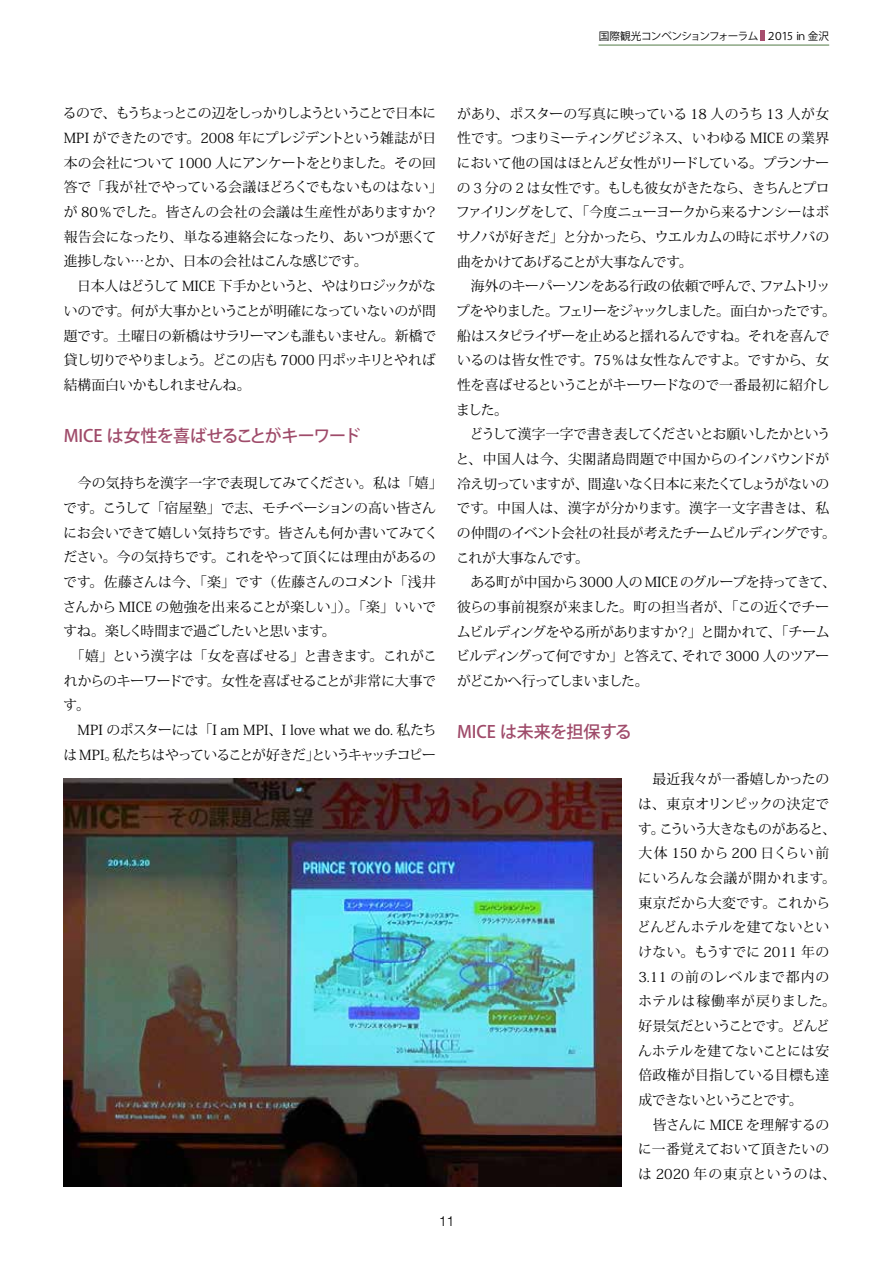
<style>
.page{position:relative;width:893px;height:1263px;background:#fff}
.page>*{position:absolute;margin:0;border:0;box-sizing:border-box;transform-origin:0 0}
.t1{font:500 16.95px "Koz Go Pro";letter-spacing:-.03em;color:#9f4b6a}
.t2{font:500 16.95px "Koz Go Pro";letter-spacing:-.01em;color:#9f4b6a}
.t3{font:13.8px "Koz Min Pro";letter-spacing:-.03em;color:#000}
.t4{font:13.8px/24.6px "Koz Min Pro";color:#000}
.t5{font:13.8px "Koz Min Pro";letter-spacing:-.01em;color:#000}
.t6{font:13.8px "Koz Min Pro";letter-spacing:-.005em;color:#000}
.t7{font:13.8px/24.6px "Koz Min Pro";letter-spacing:-.07em;color:#000}
.t8{font:13.8px "Koz Min Pro";letter-spacing:-.105em;color:#000}
.t9{font:13.8px "Koz Min Pro";letter-spacing:-.085em;color:#000}
.t10{font:13.8px "Koz Min Pro";letter-spacing:-.095em;color:#000}
.t11{font:13.8px "Koz Min Pro";letter-spacing:-.06em;color:#000}
.t12{font:13.8px "Koz Min Pro";letter-spacing:-.08em;color:#000}
.t13{font:13.8px "Koz Min Pro";letter-spacing:-.05em;color:#000}
.t14{font:13.8px "Koz Min Pro";letter-spacing:.01em;color:#000}
.t15{font:13.8px "Koz Min Pro";letter-spacing:.02em;color:#000}
.t16{font:13.8px "Koz Min Pro";letter-spacing:.025em;color:#000}
.t17{font:13.8px "Koz Min Pro";letter-spacing:.03em;color:#000}
.t18{font:13.8px/24.6px "Koz Min Pro";letter-spacing:-.065em;color:#000}
.t19{font:13.8px "Koz Min Pro";letter-spacing:-.09em;color:#000}
.t20{font:300 13.8px "Helvetica";color:#000}
.t21{font:10.65px "Koz Go Pro";letter-spacing:-.07em;color:#000}
.t22{font:10.65px "Koz Go Pro";letter-spacing:-.29em;color:#000}
</style>
<div class="page">
<hr style="left:598px;top:45px;width:231px;height:1px;background:#5d8352">
<hr style="left:760px;top:31px;width:4px;height:10px;background:#a74e6e">
<img style="left:64px;top:779px;width:557px;height:407px">
<p class="t21" style="left:599px;top:29px;width:161px">国際観光コンベンションフォーラム</p>
<p class="t22" style="left:766px;top:29px;width:65px">２０１5 ｉｎ金沢</p>
<p class="t8" style="left:63px;top:104px;width:375px">るので、もうちょっとこの辺をしっかりしようということで日本に</p>
<p class="t5" style="left:64px;top:128px;width:374px">MPI ができたのです。2008 年にプレジデントという雑誌が日</p>
<p class="t3" style="left:64px;top:153px;width:374px">本の会社について 1000 人にアンケートをとりました。その回</p>
<p class="t5" style="left:64px;top:178px;width:380px">答で「我が社でやっている会議ほどろくでもないものはない「</p>
<p class="t3" style="left:424px;top:202px;width:15px">?</p>
<p class="t15" style="left:64px;top:202px;width:364px">が 80％でした。皆さんの会社の会議は生産性がありますか</p>
<p class="t3" style="left:64px;top:227px;width:374px">報告会になったり、単なる連絡会になったり、あいつが悪くて</p>
<p class="t3" style="left:64px;top:252px;width:305px">進捗しない…とか、日本の会社はこんな感じです。</p>
<p class="t9" style="left:64px;top:276px;width:374px">　日本人はどうして MICE 下手かというと、やはりロジックがな</p>
<p class="t4" style="left:64px;top:298px;width:374px">いのです。何が大事かということが明確になっていないのが問</p>
<p class="t3" style="left:64px;top:326px;width:374px">題です。土曜日の新橋はサラリーマンも誰もいません。新橋で</p>
<p class="t3" style="left:199px;top:350px;width:238px">。どこの店も 7000 円ポッキリとやれば</p>
<p class="t18" style="left:64px;top:347px;width:188px">貸し切りでやりましょう<br>結構面白いかもしれませんね。</p>
<p class="t1" style="left:64px;top:425px;width:298px">MICE は女性を喜ばせることがキーワード</p>
<p class="t3" style="left:64px;top:474px;width:380px">　今の気持ちを漢字一字で表現してみてください。私は「嬉「</p>
<p class="t6" style="left:63px;top:498px;width:374px">です。こうして「宿屋塾」で志、モチベーションの高い皆さん</p>
<p class="t3" style="left:64px;top:523px;width:376px">にお会いできて嬉しい気持ちです。皆さんも何か書いてみてく</p>
<p class="t3" style="left:63px;top:548px;width:374px">ださい。今の気持ちです。これをやって頂くには理由があるの</p>
<p class="t5" style="left:63px;top:572px;width:374px">です。佐藤さんは今、「楽」です（佐藤さんのコメント「浅井</p>
<p class="t4" style="left:63px;top:594px;width:375px">さんから MICE の勉強を出来ることが楽しい」）。「楽」いいで</p>
<p class="t7" style="left:64px;top:619px;width:274px">すね。楽しく時間まで過ごしたいと思います。</p>
<p class="t3" style="left:64px;top:646px;width:375px">　「嬉」という漢字は「女を喜ばせる」と書きます。これがこ</p>
<p class="t3" style="left:64px;top:671px;width:374px">れからのキーワードです。女性を喜ばせることが非常に大事で</p>
<p class="t3" style="left:64px;top:696px;width:28px">す。</p>
<p class="t4" style="left:64px;top:717px;width:374px">　MPI のポスターには「I am MPI、I love what we do. 私たち</p>
<p class="t7" style="left:112px;top:742px;width:325px">私たちはやっていることが好きだというキャッチコピー</p>
<p class="t3" style="left:64px;top:745px;width:56px">はMPI。</p>
<p class="t3" style="left:306px;top:745px;width:15px">」</p>
<p class="t6" style="left:457px;top:104px;width:374px">があり、ポスターの写真に映っている 18 人のうち 13 人が女</p>
<p class="t3" style="left:457px;top:128px;width:374px">性です。つまりミーティングビジネス、いわゆる MICE の業界</p>
<p class="t3" style="left:457px;top:153px;width:374px">において他の国はほとんど女性がリードしている。プランナー</p>
<p class="t3" style="left:457px;top:178px;width:374px">の３分の２は女性です。もしも彼女がきたなら、きちんとプロ</p>
<p class="t11" style="left:456px;top:202px;width:375px">ファイリングをして、「今度ニューヨークから来るナンシーはボ</p>
<p class="t3" style="left:457px;top:227px;width:374px">サノバが好きだ」と分かったら、ウエルカムの時にボサノバの</p>
<p class="t3" style="left:457px;top:252px;width:237px">曲をかけてあげることが大事なんです。</p>
<p class="t3" style="left:759px;top:276px;width:72px">ファムトリッ</p>
<p class="t3" style="left:457px;top:276px;width:309px">　海外のキーパーソンをある行政の依頼で呼んで、</p>
<p class="t10" style="left:456px;top:301px;width:381px">プをやりました。フェリーをジャックしました。面白かったです。</p>
<p class="t3" style="left:457px;top:326px;width:374px">船はスタピライザーを止めると揺れるんですね。それを喜んで</p>
<p class="t6" style="left:457px;top:350px;width:374px">いるのは皆女性です。75％は女性なんですよ。ですから、女</p>
<p class="t3" style="left:457px;top:375px;width:374px">性を喜ばせるということがキーワードなので一番最初に紹介し</p>
<p class="t3" style="left:456px;top:400px;width:53px">ました。</p>
<p class="t12" style="left:457px;top:424px;width:375px">　どうして漢字一字で書き表してくださいとお願いしたかという</p>
<p class="t16" style="left:456px;top:449px;width:375px">と、中国人は今、尖閣諸島問題で中国からのインバウンドが</p>
<p class="t13" style="left:457px;top:474px;width:374px">冷え切っていますが、間違いなく日本に来たくてしょうがないの</p>
<p class="t17" style="left:457px;top:498px;width:374px">です。中国人は、漢字が分かります。漢字一文字書きは、私</p>
<p class="t3" style="left:457px;top:523px;width:380px">の仲間のイベント会社の社長が考えたチームビルディングです。</p>
<p class="t3" style="left:456px;top:548px;width:134px">これが大事なんです。</p>
<p class="t5" style="left:457px;top:572px;width:380px">　ある町が中国から3000 人の MICE のグループを持ってきて、</p>
<p class="t14" style="left:457px;top:597px;width:374px">彼らの事前視察が来ました。町の担当者が、「この近くでチー</p>
<p class="t3" style="left:676px;top:622px;width:155px">？」と聞かれて、「チーム</p>
<p class="t3" style="left:457px;top:622px;width:223px">ムビルディングをやる所がありますか</p>
<p class="t7" style="left:456px;top:643px;width:232px">ビルディングって何ですか」と答えて、がどこかへ行ってしまいました。</p>
<p class="t2" style="left:457px;top:721px;width:176px">MICE は未来を担保する</p>
<p class="t3" style="left:638px;top:769px;width:192px">　最近我々が一番嬉しかったの</p>
<p class="t3" style="left:638px;top:794px;width:193px">は、東京オリンピックの決定で</p>
<p class="t19" style="left:659px;top:819px;width:178px">こういう大きなものがあると、</p>
<p class="t3" style="left:682px;top:646px;width:149px">それで 3000 人のツアー</p>
<p class="t4" style="left:637px;top:816px;width:201px">す。<br>大体 150 から 200 日くらい前にいろんな会議が開かれます。東京だから大変です。これからどんどんホテルを建てないといけない。もうすでに 2011 年の<br>3.11 の前のレベルまで都内のホテルは稼働率が戻りました。好景気だということです。どんどんホテルを建てないことには安倍政権が目指している目標も達成できないということです。<br>　皆さんに MICE を理解するのに一番覚えておいて頂きたいのは 2020 年の東京というのは、</p>
<p class="t20" style="left:439px;top:1209px;width:17px">11</p>
</div>
